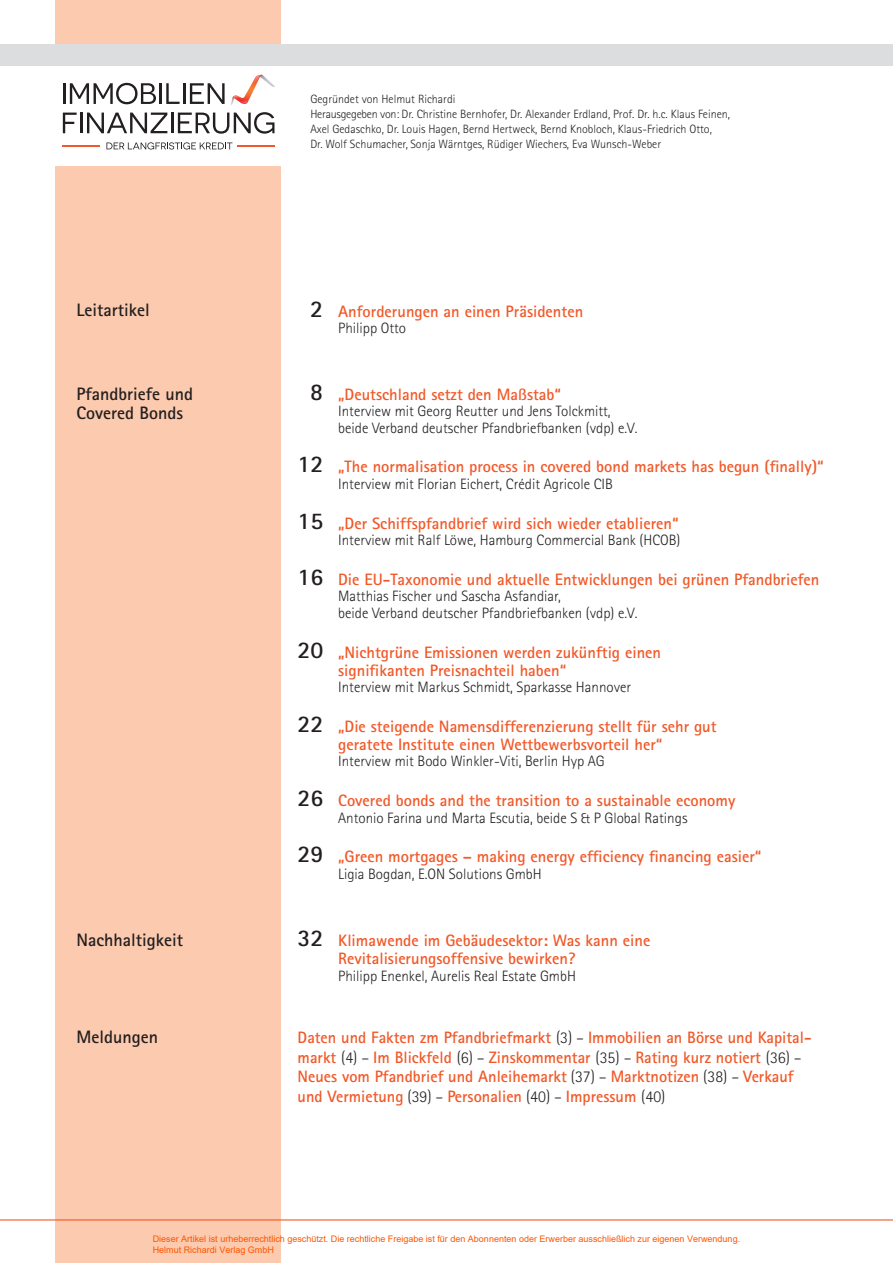
<style>
.page{position:relative;width:893px;height:1263px;background:#fff}
.page>*{position:absolute;margin:0;border:0;box-sizing:border-box;transform-origin:0 0}
.t1{font:700 18px/19.5px "Rotis Sans Serif";color:#231f20}
.t2{font:700 16.5px/19.5px "Rotis Sans Serif";color:#f15929}
.t3{font:300 15px/16.5px "Rotis Sans Serif";color:#231f20}
.t4{font:300 12px/15px "Rotis Sans Serif";color:#231f20}
.t5{font:9px/10.8px "Arial";color:#ff5400}
.s1{font-size:24px;color:#231f20}
.s2{font-weight:300;color:#231f20}
</style>
<div class="page">
<div style="left:55px;top:0;width:226px;height:1263px;background:#fccaae"></div>
<hr style="left:0;top:1219px;width:893px;height:1px;background:#f15929">
<div style="left:21px;top:55px;width:273px;height:111px;background:#fff"></div>
<svg style="left:63px;top:113px;width:14px;height:20px"></svg>
<hr style="left:80px;top:113px;width:2px;height:20px;background:#231f20">
<svg style="left:87px;top:113px;width:80px;height:20px"></svg>
<hr style="left:171px;top:113px;width:2px;height:20px;background:#231f20">
<svg style="left:178px;top:112px;width:96px;height:22px"></svg>
<svg style="left:106px;top:142px;width:126px;height:7px"></svg>
<hr style="left:63px;top:145px;width:37px;height:2px;background:#f15929">
<hr style="left:237px;top:145px;width:38px;height:2px;background:#f15929">
<hr style="left:63px;top:83px;width:2px;height:21px;background:#231f20">
<svg style="left:70px;top:83px;width:86px;height:21px"></svg>
<hr style="left:159px;top:83px;width:3px;height:21px;background:#231f20">
<svg style="left:166px;top:83px;width:14px;height:21px"></svg>
<hr style="left:183px;top:83px;width:2px;height:21px;background:#231f20">
<svg style="left:190px;top:83px;width:35px;height:21px"></svg>
<svg style="left:231px;top:74px;width:44px;height:31px"></svg>
<div style="left:0;top:45px;width:893px;height:21px;background:#dcdddf"></div>
<p class="t1" style="left:77px;top:300px;width:75px">Leitartikel</p>
<p class="t4" style="left:310px;top:91px;width:421px">Gegründet von Helmut Richardi<br>Herausgegeben von: Dr. Christine Bernhofer, Dr. Alexander Erdland, Prof. Dr. h.c. Klaus Feinen, Axel Gedaschko, Dr. Louis Hagen, Bernd Hertweck, Bernd Knobloch, Klaus-Friedrich Otto,<br>Dr. Wolf Schumacher, Sonja Wärntges, Rüdiger Wiechers, Eva Wunsch-Weber</p>
<p class="t2" style="left:310px;top:301px;width:274px"><span class="s1">2</span> Anforderungen an einen Präsidenten</p>
<p class="t3" style="left:338px;top:320px;width:70px">Philipp Otto</p>
<p class="t1" style="left:77px;top:383px;width:118px">Pfandbriefe und<br>Covered Bonds</p>
<p class="t2" style="left:310px;top:384px;width:252px"><span class="s1">8</span> „Deutschland setzt den Maßstab“</p>
<p class="t3" style="left:338px;top:403px;width:301px">Interview mit Georg Reutter und Jens Tolckmitt, beide Verband deutscher Pfandbriefbanken (vdp) e.V.</p>
<p class="t2" style="left:298px;top:457px;width:527px"><span class="s1">12</span> „The normalisation process in covered bond markets has begun (finally)“</p>
<p class="t3" style="left:338px;top:475px;width:276px">Interview mit Florian Eichert, Crédit Agricole CIB</p>
<p class="t2" style="left:298px;top:513px;width:382px"><span class="s1">15</span> „Der Schiffspfandbrief wird sich wieder etablieren“</p>
<p class="t3" style="left:338px;top:532px;width:344px">Interview mit Ralf Löwe, Hamburg Commercial Bank (HCOB)</p>
<p class="t2" style="left:298px;top:569px;width:523px"><span class="s1">16</span> Die EU-Taxonomie und aktuelle Entwicklungen bei grünen Pfandbriefen</p>
<p class="t3" style="left:338px;top:588px;width:301px">Matthias Fischer und Sascha Asfandiar,<br>beide Verband deutscher Pfandbriefbanken (vdp) e.V.</p>
<p class="t2" style="left:338px;top:643px;width:324px;line-height:18px;text-indent:-40px"><span class="s1">20</span> „Nichtgrüne Emissionen werden zukünftig einen signifikanten Preisnachteil haben“</p>
<p class="t3" style="left:338px;top:679px;width:295px">Interview mit Markus Schmidt, Sparkasse Hannover</p>
<p class="t2" style="left:338px;top:717px;width:380px;line-height:18px;text-indent:-40px"><span class="s1">22</span> „Die steigende Namensdifferenzierung stellt für sehr gut geratete Institute einen Wettbewerbsvorteil her“</p>
<p class="t3" style="left:338px;top:753px;width:268px">Interview mit Bodo Winkler-Viti, Berlin Hyp AG</p>
<p class="t2" style="left:298px;top:790px;width:439px"><span class="s1">26</span> Covered bonds and the transition to a sustainable economy</p>
<p class="t3" style="left:338px;top:809px;width:351px">Antonio Farina und Marta Escutia, beide S &amp; P Global Ratings</p>
<p class="t2" style="left:298px;top:847px;width:465px"><span class="s1">29</span> „Green mortgages – making energy efficiency financing easier“</p>
<p class="t3" style="left:338px;top:866px;width:205px">Ligia Bogdan, E.ON Solutions GmbH</p>
<p class="t1" style="left:77px;top:930px;width:108px">Nachhaltigkeit</p>
<p class="t2" style="left:338px;top:931px;width:314px;line-height:18px;text-indent:-40px"><span class="s1">32</span> Klimawende im Gebäudesektor: Was kann eine<br>Revitalisierungsoffensive bewirken?</p>
<p class="t3" style="left:338px;top:967px;width:239px">Philipp Enenkel, Aurelis Real Estate GmbH</p>
<p class="t1" style="left:77px;top:1027px;width:83px">Meldungen</p>
<p class="t2" style="left:298px;top:1027px;width:515px">Daten und Fakten zm Pfandbriefmarkt <span class="s2">(3) –</span> Immobilien an Börse und Kapital&shy;markt <span class="s2">(4) –</span> Im Blickfeld <span class="s2">(6) –</span> Zinskommentar <span class="s2">(35) –</span> Rating kurz notiert <span class="s2">(36) – </span>Neues vom Pfandbrief und Anleihemarkt <span class="s2">(37) –</span> Marktnotizen <span class="s2">(38) –</span> Verkauf und Vermietung <span class="s2">(39) –</span> Personalien <span class="s2">(40) –</span> Impressum <span class="s2">(40)</span></p>
<p class="t5" style="left:153px;top:1233px;width:589px">Dieser Artikel ist urheberrechtlich geschützt. Die rechtliche Freigabe ist für den Abonnenten oder Erwerber ausschließlich zur eigenen Verwendung.<br>Helmut Richardi Verlag GmbH</p>
</div>
